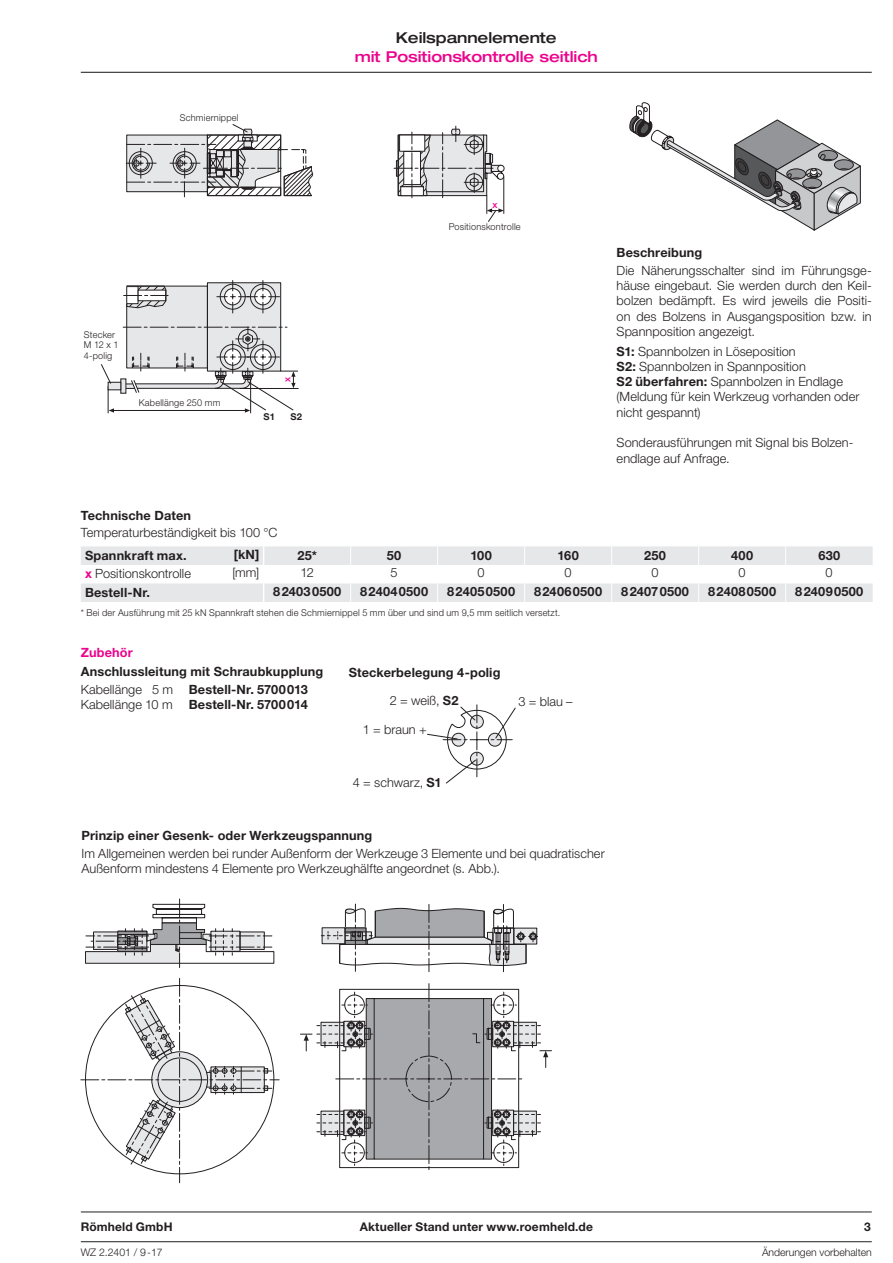
<style>
.page{position:relative;width:893px;height:1263px;background:#fff}
.page>*{position:absolute;margin:0;border:0;box-sizing:border-box;transform-origin:0 0}
.t1{font:500 expanded 15px "Helvetica Neue LT Pro";letter-spacing:-.005em;color:#ed028c}
.t2{font:500 expanded 15px "Helvetica Neue LT Pro";letter-spacing:-.005em;color:#231f20}
.t3{font:300 12.75px/15.3px "Helvetica Neue LT Pro";letter-spacing:.005em;color:#231f20}
.t4{font:700 12.75px/17.4px "Helvetica Neue LT Pro";letter-spacing:.015em;color:#231f20}
.t5{font:700 12.75px "Helvetica Neue LT Pro";letter-spacing:.01em;color:#ed028c}
.t6{font:700 12px "Helvetica Neue LT Pro";letter-spacing:.015em;color:#231f20}
.t7{font:300 10.5px "Helvetica Neue LT Pro";letter-spacing:-.005em;color:#231f20}
.t8{font:300 9.45px/10.5px "Helvetica Neue LT Pro";letter-spacing:.02em;color:#231f20}
.t9{font:700 9.45px "Helvetica Neue";color:#231f20}
.t10{font:500 9.45px "Helvetica Neue";color:#ed028c}
.s1{font-weight:700}
.s2{font-weight:700;color:#ed028c}
.s3{font-weight:300}
</style>
<div class="page">
<hr style="left:81px;top:72px;width:791px;height:1px;background:#231f20">
<svg style="left:394px;top:126px;width:111px;height:96px"></svg>
<div style="left:121px;top:379px;width:5px;height:14px;background:#e6e7e9"></div>
<div style="left:108px;top:382px;width:13px;height:8px;background:#e6e7e9"></div>
<div style="left:108px;top:382px;width:13px;height:8px;border:1px solid #231f20"></div>
<hr style="left:114px;top:410px;width:132px;height:1px;background:#231f20">
<svg style="left:123px;top:280px;width:175px;height:133px"></svg>
<svg style="left:629px;top:102px;width:232px;height:129px"></svg>
<svg style="left:427px;top:705px;width:88px;height:78px"></svg>
<svg style="left:81px;top:978px;width:198px;height:205px"></svg>
<svg style="left:85px;top:899px;width:190px;height:68px"></svg>
<svg style="left:300px;top:983px;width:251px;height:187px"></svg>
<svg style="left:320px;top:904px;width:218px;height:68px"></svg>
<hr style="left:81px;top:1241px;width:791px;height:1px;background:#231f20">
<hr style="left:81px;top:1212px;width:791px;height:1px;background:#231f20">
<svg style="left:81px;top:546px;width:792px;height:56px"></svg>
<svg style="left:126px;top:124px;width:187px;height:73px"></svg>
<svg style="left:101px;top:364px;width:13px;height:49px"></svg>
<p class="t8" style="left:180px;top:112px;width:60px">Schmiernippel</p>
<p class="t8" style="left:84px;top:329px;width:36px">Stecker<br>M 12 x 1<br>4-polig</p>
<p class="t8" style="left:139px;top:397px;width:83px">Kabellänge 250 mm</p>
<p class="t10" style="left:282px;top:382px;width:7px;rotate:-90deg">x</p>
<p class="t9" style="left:264px;top:411px;width:13px">S1</p>
<p class="t9" style="left:291px;top:411px;width:13px">S2</p>
<p class="t4" style="left:81px;top:507px;width:112px">Technische Daten</p>
<p class="t3" style="left:81px;top:524px;width:198px">Temperaturbeständigkeit bis 100 °C</p>
<p class="t2" style="left:396px;top:28px;width:162px">Keilspannelemente</p>
<p class="t1" style="left:355px;top:47px;width:245px">mit Positionskontrolle seitlich</p>
<p class="t10" style="left:493px;top:199px;width:7px">x</p>
<p class="t8" style="left:449px;top:221px;width:73px">Positionskontrolle</p>
<p class="t4" style="left:617px;top:244px;width:87px">Beschreibung</p>
<p class="t3" style="left:617px;top:262px;width:257px;text-align:justify">Die Näherungsschalter sind im Führungsge&shy;häuse eingebaut. Sie werden durch den Keil&shy;bolzen bedämpft. Es wird jeweils die Positi&shy;on des Bolzens in Ausgangsposition bzw. in Spannposition angezeigt.</p>
<p class="t3" style="left:617px;top:343px;width:244px"><span class="s1">S1:</span> Spannbolzen in Löseposition<br><span class="s1">S2:</span> Spannbolzen in Spannposition<br><span class="s1">S2 überfahren:</span> Spannbolzen in Endlage (Meldung für kein Werkzeug vorhanden oder nicht gespannt)</p>
<p class="t3" style="left:617px;top:435px;width:237px">Sonderausführungen mit Signal bis Bolzen&shy;endlage auf Anfrage.</p>
<p class="t4" style="left:85px;top:546px;width:103px">Spannkraft max.</p>
<p class="t4" style="left:234px;top:545px;width:27px">[kN]</p>
<p class="t4" style="left:298px;top:546px;width:21px">25*</p>
<p class="t4" style="left:387px;top:546px;width:16px">50</p>
<p class="t4" style="left:470px;top:546px;width:23px">100</p>
<p class="t4" style="left:557px;top:546px;width:23px">160</p>
<p class="t4" style="left:644px;top:546px;width:23px">250</p>
<p class="t4" style="left:731px;top:546px;width:23px">400</p>
<p class="t4" style="left:818px;top:546px;width:23px">630</p>
<p class="t3" style="left:85px;top:566px;width:107px"><span class="s2">x</span> Positionskontrolle</p>
<p class="t3" style="left:232px;top:565px;width:28px">[mm]</p>
<p class="t3" style="left:300px;top:565px;width:15px">12</p>
<p class="t3" style="left:391px;top:565px;width:9px">5</p>
<p class="t3" style="left:478px;top:565px;width:9px">0</p>
<p class="t3" style="left:565px;top:565px;width:9px">0</p>
<p class="t3" style="left:652px;top:565px;width:9px">0</p>
<p class="t3" style="left:739px;top:565px;width:9px">0</p>
<p class="t3" style="left:826px;top:565px;width:9px">0</p>
<p class="t4" style="left:85px;top:583px;width:67px">Bestell-Nr.</p>
<p class="t4" style="left:273px;top:582px;width:70px">824030500</p>
<p class="t4" style="left:360px;top:582px;width:70px">824040500</p>
<p class="t4" style="left:447px;top:582px;width:70px">824050500</p>
<p class="t4" style="left:534px;top:582px;width:70px">824060500</p>
<p class="t4" style="left:621px;top:582px;width:69px">824070500</p>
<p class="t4" style="left:708px;top:582px;width:70px">824080500</p>
<p class="t4" style="left:795px;top:582px;width:70px">824090500</p>
<p class="t8" style="left:81px;top:607px;width:481px">* Bei der Ausführung mit 25 kN Spannkraft stehen die Schmiernippel 5 mm über und sind um 9,5 mm seitlich versetzt.</p>
<p class="t5" style="left:81px;top:644px;width:54px">Zubehör</p>
<p class="t4" style="left:81px;top:663px;width:244px">Anschlussleitung mit Schraubkupplung<br><span class="s3">Kabellänge 5 m</span> Bestell-Nr. 5700013</p>
<p class="t3" style="left:81px;top:697px;width:93px">Kabellänge 10 m</p>
<p class="t4" style="left:189px;top:696px;width:120px">Bestell-Nr. 5700014</p>
<p class="t4" style="left:349px;top:663px;width:153px">Steckerbelegung 4-polig</p>
<p class="t3" style="left:390px;top:693px;width:70px">2 = weiß, <span class="s1">S2</span></p>
<p class="t3" style="left:363px;top:721px;width:65px">1 = braun +</p>
<p class="t3" style="left:353px;top:774px;width:90px">4 = schwarz, <span class="s1">S1</span></p>
<p class="t3" style="left:518px;top:694px;width:56px">3 = blau –</p>
<p class="t4" style="left:82px;top:827px;width:292px">Prinzip einer Gesenk- oder Werkzeugspannung</p>
<p class="t3" style="left:82px;top:845px;width:524px">Im Allgemeinen werden bei runder Außenform der Werkzeuge 3 Elemente und bei quadratischer<br>Außenform mindestens 4 Elemente pro Werkzeughälfte angeordnet (s. Abb.).</p>
<p class="t6" style="left:81px;top:1220px;width:93px">Römheld GmbH</p>
<p class="t6" style="left:360px;top:1220px;width:235px">Aktueller Stand unter www.roemheld.de</p>
<p class="t6" style="left:864px;top:1220px;width:8px">3</p>
<p class="t7" style="left:81px;top:1245px;width:83px">WZ 2.2401 / 9-17</p>
<p class="t7" style="left:762px;top:1245px;width:111px">Änderungen vorbehalten</p>
</div>
